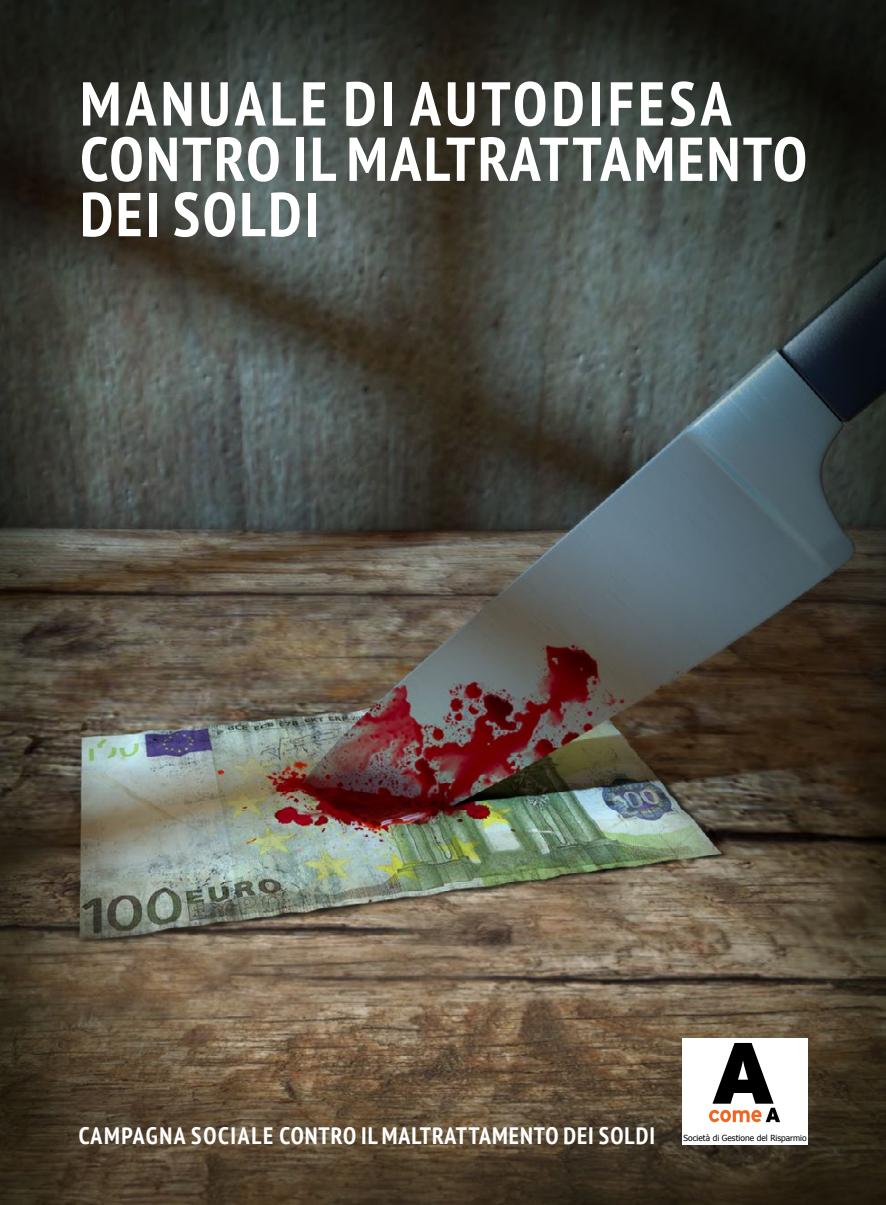
<style>
.page{position:relative;width:886px;height:1205px;background:#fff}
.page>*{position:absolute;margin:0;border:0;box-sizing:border-box;transform-origin:0 0}
.t1{font:700 condensed 61.75px/55.2px "PT Sans";letter-spacing:.065em;color:#fff}
.t2{font:700 condensed 23.75px "PT Sans";letter-spacing:.045em;color:#fff}
.t3{font:700 condensed 23.75px "PT Sans";letter-spacing:.07em;color:#fff}
.t4{font:8.5px "Tahoma";color:#000}
</style>
<div class="page">
<img style="left:0;top:0;width:886px;height:1205px">
<svg style="left:683px;top:1037px;width:124px;height:116px"></svg>
<p class="t1" style="left:80px;top:75px;width:647px">MANUALE DI AUTODIFESA<br>CONTRO IL MALTRATTAMEN</p>
<p class="t1" style="left:743px;top:130px;width:66px">TO</p>
<p class="t1" style="left:80px;top:186px;width:240px">DEI SOLDI</p>
<p class="t3" style="left:79px;top:1120px;width:125px">CAMPAGNA SOCI</p>
<p class="t2" style="left:238px;top:1120px;width:256px">ALE CONTRO IL MALTRATTAMEN</p>
<p class="t2" style="left:534px;top:1120px;width:123px">TO DEI SOLDI</p>
<p class="t4" style="left:683px;top:1132px;width:125px">Società di Gestione del Risparmio</p>
</div>
